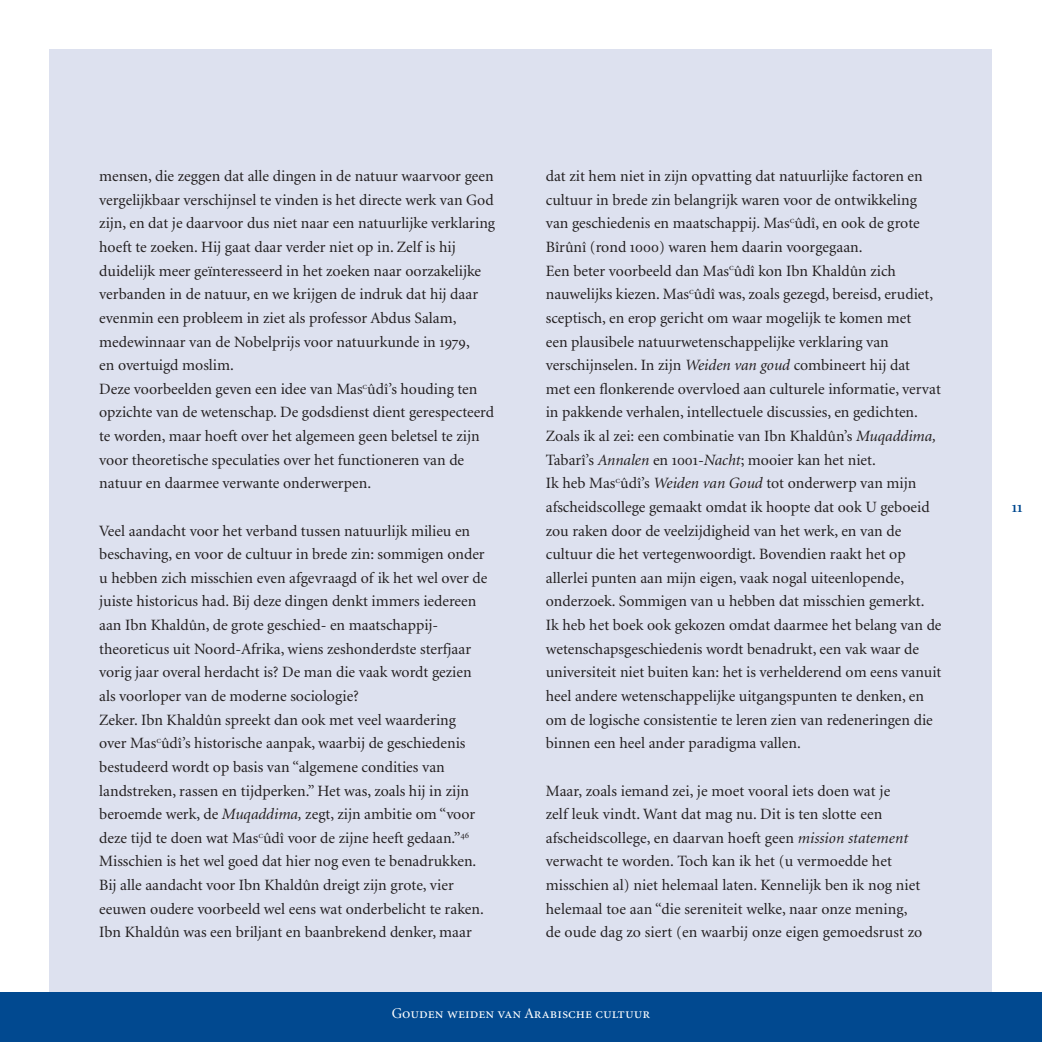
<style>
.page{position:relative;width:1042px;height:1042px;background:#fff}
.page>*{position:absolute;margin:0;border:0;box-sizing:border-box;transform-origin:0 0}
.t1{font:15.75px/23.6px "Minion";color:#231f20}
.t2{font:15.75px "Minion Semibold SC";color:#014990}
.t3{font:14.88px "Minion Regular SC";color:#fff}
.s1{font-family:"Minion Regular SC"}
.s2{font-style:italic}
</style>
<div class="page">
<div style="left:50px;top:50px;width:942px;height:992px;background:#dde1ef"></div>
<div style="left:0;top:992px;width:1042px;height:50px;background:#014990"></div>
<p class="t1" style="left:99px;top:165px;width:397px">mensen, die zeggen dat alle dingen in de natuur waarvoor geen vergelijkbaar verschijnsel te vinden is het directe werk van God zijn, en dat je daarvoor dus niet naar een natuurlijke verklaring hoeft te zoeken. Hij gaat daar verder niet op in. Zelf is hij duidelijk meer geïnteresseerd in het zoeken naar oorzakelijke verbanden in de natuur, en we krijgen de indruk dat hij daar evenmin een probleem in ziet als professor Abdus Salam, medewinnaar van de Nobelprijs voor natuurkunde in <span class="s1">1979</span>,<br>en overtuigd moslim.<br>Deze voorbeelden geven een idee van Mas<sup>c</sup>ûdî’s houding ten opzichte van de wetenschap. De godsdienst dient gerespecteerd te worden, maar hoeft over het algemeen geen beletsel te zijn voor theoretische speculaties over het functioneren van de natuur en daarmee verwante onderwerpen.</p>
<p class="t1" style="left:99px;top:519px;width:390px">Veel aandacht voor het verband tussen natuurlijk milieu en beschaving, en voor de cultuur in brede zin: sommigen onder u hebben zich misschien even afgevraagd of ik het wel over de juiste historicus had. Bij deze dingen denkt immers iedereen aan Ibn Khaldûn, de grote geschied- en maatschappij&shy;theoreticus uit Noord-Afrika, wiens zeshonderdste sterfjaar vorig jaar overal herdacht is? De man die vaak wordt gezien als voorloper van de moderne sociologie?<br>Zeker. Ibn Khaldûn spreekt dan ook met veel waardering<br>over Mas<sup>c</sup>ûdî’s historische aanpak, waarbij de geschiedenis bestudeerd wordt op basis van “algemene condities van landstreken, rassen en tijdperken.” Het was, zoals hij in zijn beroemde werk, de <span class="s2">Muqaddima,</span> zegt, zijn ambitie om “voor deze tijd te doen wat Mas<sup>c</sup>ûdî voor de zijne heeft gedaan.”<sup>46<br></sup>Misschien is het wel goed dat hier nog even te benadrukken.<br>Bij alle aandacht voor Ibn Khaldûn dreigt zijn grote, vier eeuwen oudere voorbeeld wel eens wat onderbelicht te raken.<br>Ibn Khaldûn was een briljant en baanbrekend denker, maar</p>
<p class="t1" style="left:546px;top:165px;width:397px">dat zit hem niet in zijn opvatting dat natuurlijke factoren en cultuur in brede zin belangrijk waren voor de ontwikkeling van geschiedenis en maatschappij. Mas<sup>c</sup>ûdî, en ook de grote Bîrûnî (rond <span class="s1">1000</span>) waren hem daarin voorgegaan.<br>Een beter voorbeeld dan Mas<sup>c</sup>ûdî kon Ibn Khaldûn zich nauwelijks kiezen. Mas<sup>c</sup>ûdî was, zoals gezegd, bereisd, erudiet, sceptisch, en erop gericht om waar mogelijk te komen met<br>een plausibele natuurwetenschappelijke verklaring van verschijnselen. In zijn <span class="s2">Weiden van goud</span> combineert hij dat<br>met een flonkerende overvloed aan culturele informatie, vervat in pakkende verhalen, intellectuele discussies, en gedichten.<br>Zoals ik al zei: een combinatie van Ibn Khaldûn’s <span class="s2">Muqaddima, </span>Tabarî’s <span class="s2">Annalen</span> en <span class="s1">1001</span><span class="s2">-Nacht</span>; mooier kan het niet.<br>Ik heb Mas<sup>c</sup>ûdî’s <span class="s2">Weiden van Goud</span> tot onderwerp van mijn afscheidscollege gemaakt omdat ik hoopte dat ook U geboeid zou raken door de veelzijdigheid van het werk, en van de cultuur die het vertegenwoordigt. Bovendien raakt het op allerlei punten aan mijn eigen, vaak nogal uiteenlopende, onderzoek. Sommigen van u hebben dat misschien gemerkt.<br>Ik heb het boek ook gekozen omdat daarmee het belang van de wetenschapsgeschiedenis wordt benadrukt, een vak waar de universiteit niet buiten kan: het is verhelderend om eens vanuit heel andere wetenschappelijke uitgangspunten te denken, en om de logische consistentie te leren zien van redeneringen die binnen een heel ander paradigma vallen.</p>
<p class="t1" style="left:546px;top:779px;width:378px">Maar, zoals iemand zei, je moet vooral iets doen wat je<br>zelf leuk vindt. Want dat mag nu. Dit is ten slotte een afscheidscollege, en daarvan hoeft geen <span class="s2">mission statement </span>verwacht te worden. Toch kan ik het (u vermoedde het misschien al) niet helemaal laten. Kennelijk ben ik nog niet helemaal toe aan “die sereniteit welke, naar onze mening, de oude dag zo siert (en waarbij onze eigen gemoedsrust zo</p>
<p class="t3" style="left:392px;top:1006px;width:260px">Gouden weiden van Arabische cultuur</p>
<p class="t2" style="left:1011px;top:499px;width:12px">11</p>
</div>
